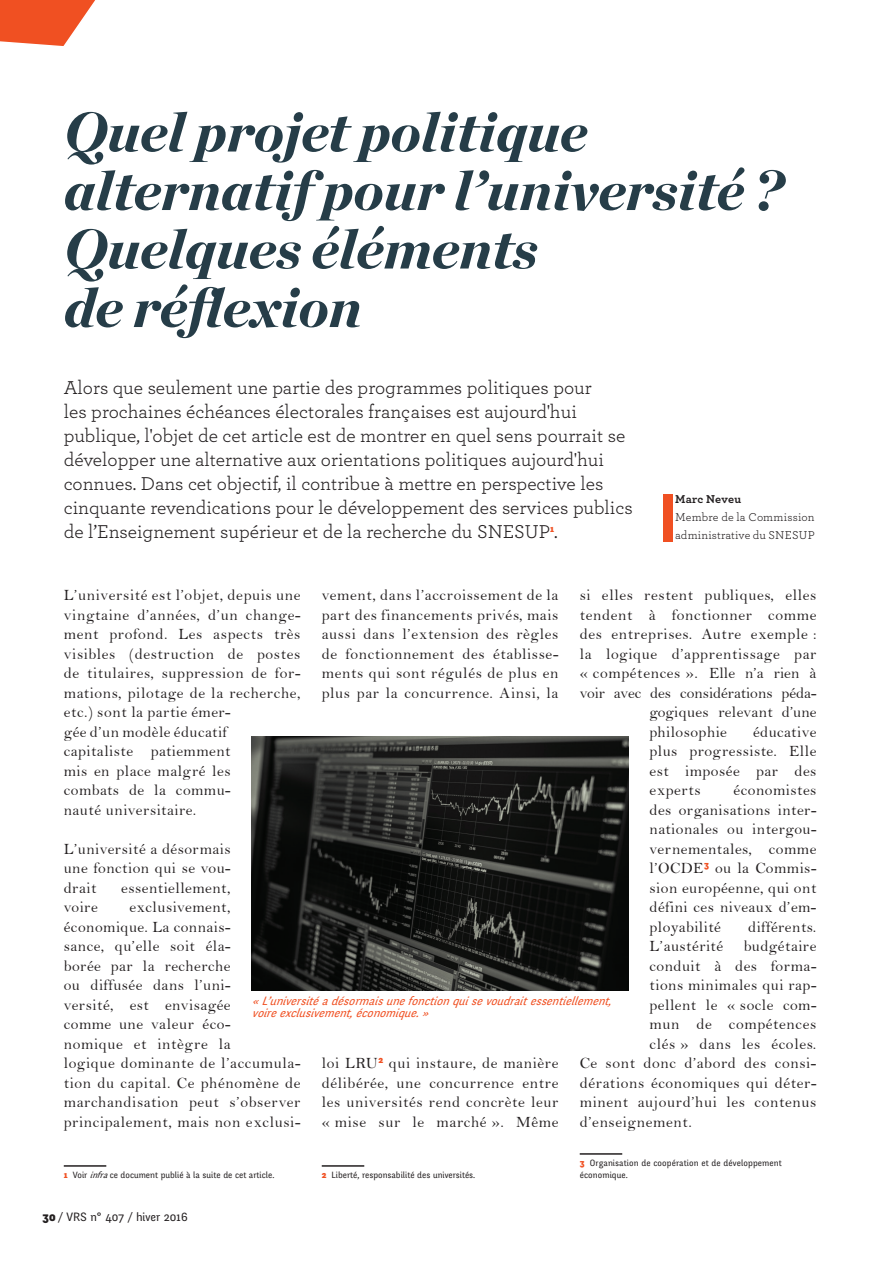
<style>
.page{position:relative;width:893px;height:1263px;background:#fff}
.page>*{position:absolute;margin:0;border:0;box-sizing:border-box;transform-origin:0 0}
.t1{font:italic 900 55.5px/58.5px "Chronicle Display";color:#263d48}
.t2{font:19.5px/24px "Archer";color:#231f20}
.t3{font:15.75px/19.5px "Bell";letter-spacing:.04em;color:#231f20;text-align:justify}
.t4{font:15.75px "Bell";color:#231f20}
.t5{font:15.75px "Bell";letter-spacing:.02em;color:#231f20}
.t6{font:italic 12px/12px "Fengardo Neue";color:#f05022}
.t7{font:12px/18px "Archer";letter-spacing:.01em;color:#231f20}
.t8{font:12px "Fengardo Neue";color:#231f20}
.t9{font:700 12px "Archer";color:#231f20}
.t10{font:9px/12px "Fengardo Neue";color:#231f20}
.s1{font-weight:900;color:#f05022}
.s2{font-style:italic}
.s3{font-weight:900}
</style>
<div class="page">
<svg style="left:0;top:0;width:95px;height:46px"></svg>
<hr style="left:64px;top:1165px;width:42px;height:2px;background:#231f20">
<hr style="left:322px;top:1165px;width:42px;height:2px;background:#231f20">
<hr style="left:580px;top:1153px;width:42px;height:2px;background:#231f20">
<div style="left:663px;top:494px;width:10px;height:48px;background:#f05022"></div>
<img style="left:252px;top:737px;width:376px;height:253px">
<h1 class="t1" style="left:64px;top:98px;width:721px">Quel projet politique alternatif pour l’université ?<br>Quelques éléments<br>de réflexion</h1>
<p class="t2" style="left:64px;top:374px;width:570px">Alors que seulement une partie des programmes politiques pour<br>les prochaines échéances électorales françaises est aujourd'hui publique, l'objet de cet article est de montrer en quel sens pourrait se développer une alternative aux orientations politiques aujourd'hui connues. Dans cet objectif, il contribue à mettre en perspective les cinquante revendications pour le développement des services publics de l’Enseignement supérieur et de la recherche du SNESUP<sup>1</sup>.</p>
<p class="t9" style="left:675px;top:490px;width:67px">Marc Neveu</p>
<p class="t7" style="left:675px;top:508px;width:141px">Membre de la Commission administrative du SNESUP</p>
<p class="t3" style="left:64px;top:585px;width:238px;text-align:left">L’université est l’objet, depuis une vingtaine d’années, d’un change&shy;ment profond. Les aspects très visibles (destruction de postes de titulaires, suppression de for&shy;mations, pilotage de la recherche, etc.) sont la partie émer-<br>gée d’un modèle éducatif<br>capitaliste patiemment<br>mis en place malgré les<br>combats de la commu-<br>nauté universitaire.</p>
<p class="t3" style="left:64px;top:839px;width:168px">L’université a désormais une fonction qui se vou&shy;drait</p>
<p class="t3" style="left:322px;top:585px;width:238px">vement, dans l’accroissement de la part des financements privés, mais aussi dans l’extension des règles de fonctionnement des établisse&shy;ments qui sont régulés de plus en plus par la concurrence. Ainsi, la</p>
<p class="t3" style="left:580px;top:585px;width:238px">si elles restent publiques, elles</p>
<p class="t3" style="left:580px;top:605px;width:238px">tendent à fonctionner comme</p>
<p class="t3" style="left:580px;top:624px;width:238px">des entreprises. Autre exemple :</p>
<p class="t3" style="left:580px;top:644px;width:238px">la logique d’apprentissage par</p>
<p class="t3" style="left:580px;top:663px;width:238px">« compétences ». Elle n’a rien à</p>
<p class="t4" style="left:580px;top:683px;width:238px">voir avec des considérations péda-</p>
<p class="t5" style="left:649px;top:703px;width:168px">gogiques relevant d’une</p>
<p class="t3" style="left:649px;top:722px;width:79px">philosophie</p>
<p class="t3" style="left:649px;top:722px;width:168px;text-indent:103px">éducative plus progressiste. Elle est imposée par des experts</p>
<p class="t3" style="left:649px;top:780px;width:168px;text-indent:84px">économistes des organisations inter&shy;nationales ou intergou&shy;vernementales, comme l’OCDE<sup>3</sup> ou la Commis&shy;sion européenne, qui ont défini ces niveaux d’em&shy;ployabilité</p>
<p class="t3" style="left:121px;top:878px;width:111px">essentiellement,</p>
<p class="t3" style="left:64px;top:897px;width:238px;text-align:left;text-indent:66px">exclusivement, économique. La connais-<br>sance, qu’elle soit éla-<br>borée par la recherche<br>ou diffusée dans l’uni-<br>versité, est envisagée<br>comme une valeur éco-<br>nomique et intègre la<br>logique dominante de l’accumula&shy;tion du capital. Ce phénomène de marchandisation peut s’observer principalement, mais non exclusi-</p>
<p class="t3" style="left:64px;top:897px;width:35px">voire</p>
<p class="t3" style="left:748px;top:917px;width:70px">différents.</p>
<p class="t3" style="left:649px;top:936px;width:75px">L’austérité</p>
<p class="t3" style="left:744px;top:936px;width:74px">budgétaire</p>
<p class="t3" style="left:649px;top:956px;width:168px">conduit à des forma-</p>
<p class="t3" style="left:649px;top:975px;width:168px">tions minimales qui rap-</p>
<p class="t3" style="left:649px;top:995px;width:168px">pellent le « socle com-</p>
<p class="t3" style="left:649px;top:1014px;width:168px">mun de compétences</p>
<p class="t3" style="left:649px;top:1034px;width:168px">clés » dans les écoles.</p>
<p class="t3" style="left:580px;top:1053px;width:238px">Ce sont donc d’abord des consi-</p>
<p class="t3" style="left:580px;top:1073px;width:238px">dérations économiques qui déter-</p>
<p class="t3" style="left:580px;top:1092px;width:238px">minent aujourd’hui les contenus</p>
<p class="t3" style="left:580px;top:1112px;width:114px">d’enseignement.</p>
<p class="t10" style="left:580px;top:1157px;width:204px"><span class="s1">3</span> Organisation de coopération et de développement économique.</p>
<p class="t6" style="left:252px;top:995px;width:365px">« L’universitéadésormaisunefonctionquisevoudraitessentiellement, voireexclusivement,économique. »</p>
<p class="t3" style="left:322px;top:1053px;width:238px">loi LRU<sup>2</sup> qui instaure, de manière délibérée, une concurrence entre les universités rend concrète leur « mise sur le marché ». Même</p>
<p class="t10" style="left:64px;top:1169px;width:212px"><span class="s1">1</span> Voir <span class="s2">infra</span>ce document publié à la suite de cet article.</p>
<p class="t10" style="left:322px;top:1169px;width:155px"><span class="s1">2</span> Liberté, responsabilité des universités.</p>
<p class="t8" style="left:43px;top:1209px;width:147px"><span class="s3">30</span> / VRS n° 407 / hiver 2016</p>
</div>
